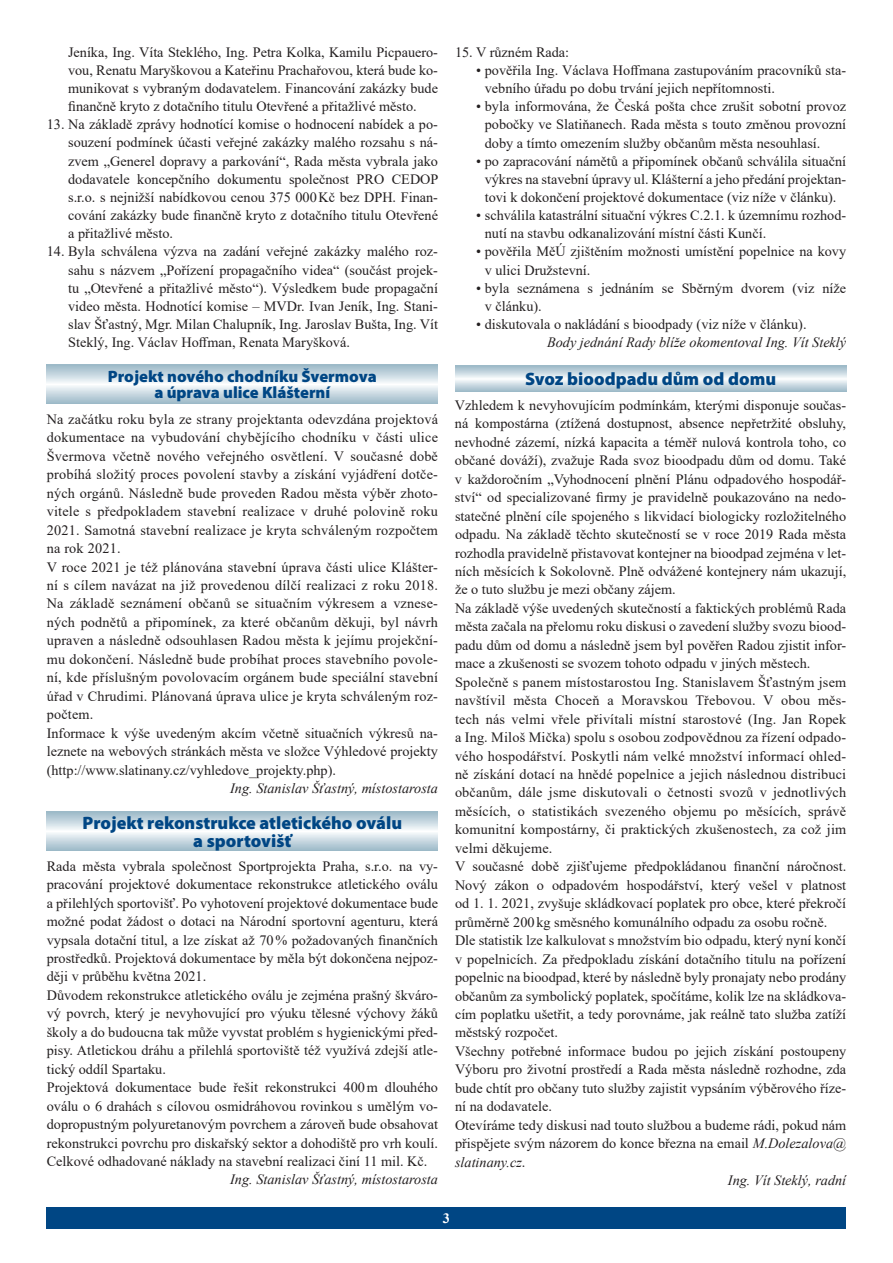
<style>
.page{position:relative;width:893px;height:1263px;background:#fff}
.page>*{position:absolute;margin:0;border:0;box-sizing:border-box;transform-origin:0 0}
.t1{font:900 18px/18px "Myriad Pro";color:#004684;text-align:center}
.t2{font:900 16.5px/16.5px "Myriad Pro";color:#004684;text-align:center}
.t3{font:14.25px/18.5px "Times New Roman";color:#231f20}
.t4{font:italic 14.25px "Times New Roman";color:#231f20}
.t5{font:700 14.25px "Times New Roman";color:#fff}
.s1{font-style:italic}
.s2{font-style:normal}
</style>
<div class="page">
<div style="left:47px;top:1208px;width:799px;height:21px;background:#004684"></div>
<svg style="left:47px;top:812px;width:391px;height:38px"></svg>
<svg style="left:47px;top:365px;width:391px;height:38px"></svg>
<svg style="left:455px;top:366px;width:391px;height:25px"></svg>
<p class="t3" style="left:68px;top:42px;width:371px;text-align:justify">Jeníka, Ing. Víta Steklého, Ing. Petra Kolka, Kamilu Picpauero&shy;vou, Renatu Maryškovou a Kateřinu Prachařovou, která bude ko&shy;munikovat s vybraným dodavatelem. Financování zakázky bude finančně kryto z dotačního titulu Otevřené a přitažlivé město.</p>
<p class="t3" style="left:68px;top:115px;width:372px;text-align:justify;text-indent:-21px">13. Na základě zprávy hodnotící komise o hodnocení nabídek a po&shy;souzení podmínek účasti veřejné zakázky malého rozsahu s ná&shy;zvem „Generel dopravy a parkování“, Rada města vybrala jako dodavatele koncepčního dokumentu společnost PRO CEDOP s.r.o. s nejnižší nabídkovou cenou 375 000Kč bez DPH. Finan&shy;cování zakázky bude finančně kryto z dotačního titulu Otevřené a přitažlivé město.</p>
<p class="t3" style="left:68px;top:242px;width:371px;text-align:justify;text-indent:-21px">14. Byla schválena výzva na zadání veřejné zakázky malého roz&shy;sahu s názvem „Pořízení propagačního videa“ (součást projek&shy;tu „Otevřené a přitažlivé město“). Výsledkem bude propagační video města. Hodnotící komise – MVDr. Ivan Jeník, Ing. Stani&shy;slav Šťastný, Mgr. Milan Chalupník, Ing. Jaroslav Bušta, Ing. Vít Steklý, Ing. Václav Hoffman, Renata Maryšková.</p>
<p class="t3" style="left:455px;top:42px;width:116px">15. V různém Rada:</p>
<p class="t3" style="left:485px;top:61px;width:363px;text-indent:-9px">• pověřila Ing. Václava Hoffmana zastupováním pracovníků sta&shy;vebního úřadu po dobu trvání jejich nepřítomnosti.</p>
<p class="t3" style="left:485px;top:97px;width:363px;text-align:justify;text-indent:-9px">• byla informována, že Česká pošta chce zrušit sobotní provoz pobočky ve Slatiňanech. Rada města s touto změnou provozní doby a tímto omezením služby občanům města nesouhlasí.</p>
<p class="t3" style="left:476px;top:151px;width:371px;text-align:center">• po zapracování námětů a připomínek občanů schválila situační výkres na stavební úpravy ul. Klášterní a jeho předání projektan&shy;tovi k dokončení projektové dokumentace (viz níže v článku).</p>
<p class="t3" style="left:485px;top:206px;width:363px;text-indent:-9px">• schválila katastrální situační výkres C.2.1. k územnímu rozhod&shy;nutí na stavbu odkanalizování místní části Kunčí.</p>
<p class="t3" style="left:485px;top:242px;width:363px;text-indent:-9px">• pověřila MěÚ zjištěním možnosti umístění popelnice na kovy v ulici Družstevní.</p>
<p class="t3" style="left:485px;top:278px;width:363px;text-indent:-9px">• byla seznámena s jednáním se Sběrným dvorem (viz níže v článku).</p>
<p class="t3" style="left:476px;top:315px;width:332px">• diskutovala o nakládání s bioodpady (viz níže v článku).</p>
<p class="t4" style="left:547px;top:333px;width:301px">Body jednání Rady blíže okomentoval Ing. Vít Steklý</p>
<p class="t2" style="left:108px;top:367px;width:270px">Projekt nového chodníku Švermova a úprava ulice Klášterní</p>
<p class="t1" style="left:525px;top:369px;width:253px">Svoz bioodpadu dům od domu</p>
<p class="t3" style="left:455px;top:395px;width:393px">Vzhledem k nevyhovujícím podmínkám, kterými disponuje součas-</p>
<p class="t3" style="left:455px;top:414px;width:393px">ná kompostárna (ztížená dostupnost, absence nepřetržité obsluhy,</p>
<p class="t3" style="left:455px;top:432px;width:393px">nevhodné zázemí, nízká kapacita a téměř nulová kontrola toho, co</p>
<p class="t3" style="left:455px;top:451px;width:393px">občané dováží), zvažuje Rada svoz bioodpadu dům od domu. Také</p>
<p class="t3" style="left:455px;top:469px;width:393px">v každoročním „Vyhodnocení plnění Plánu odpadového hospodář-</p>
<p class="t3" style="left:455px;top:488px;width:393px">ství“ od specializované firmy je pravidelně poukazováno na nedo-</p>
<p class="t3" style="left:455px;top:506px;width:393px">statečné plnění cíle spojeného s likvidací biologicky rozložitelného</p>
<p class="t3" style="left:455px;top:525px;width:393px">odpadu. Na základě těchto skutečností se v roce 2019 Rada města</p>
<p class="t3" style="left:455px;top:543px;width:393px">rozhodla pravidelně přistavovat kontejner na bioodpad zejména v let-</p>
<p class="t3" style="left:455px;top:561px;width:393px">ních měsících k Sokolovně. Plně odvážené kontejnery nám ukazují,</p>
<p class="t3" style="left:455px;top:580px;width:222px">že o tuto službu je mezi občany zájem.</p>
<p class="t3" style="left:455px;top:598px;width:393px">Na základě výše uvedených skutečností a faktických problémů Rada</p>
<p class="t3" style="left:455px;top:617px;width:393px">města začala na přelomu roku diskusi o zavedení služby svozu biood-</p>
<p class="t3" style="left:455px;top:635px;width:393px">padu dům od domu a následně jsem byl pověřen Radou zjistit infor-</p>
<p class="t3" style="left:455px;top:654px;width:357px">mace a zkušenosti se svozem tohoto odpadu v jiných městech.</p>
<p class="t3" style="left:455px;top:672px;width:393px">Společně s panem místostarostou Ing. Stanislavem Šťastným jsem</p>
<p class="t3" style="left:455px;top:691px;width:393px">navštívil města Choceň a Moravskou Třebovou. V obou měs-</p>
<p class="t3" style="left:455px;top:709px;width:393px">tech nás velmi vřele přivítali místní starostové (Ing. Jan Ropek</p>
<p class="t3" style="left:455px;top:728px;width:393px">a Ing. Miloš Mička) spolu s osobou zodpovědnou za řízení odpado-</p>
<p class="t3" style="left:455px;top:746px;width:393px">vého hospodářství. Poskytli nám velké množství informací ohled-</p>
<p class="t3" style="left:455px;top:764px;width:393px">ně získání dotací na hnědé popelnice a jejich následnou distribuci</p>
<p class="t3" style="left:455px;top:783px;width:393px">občanům, dále jsme diskutovali o četnosti svozů v jednotlivých</p>
<p class="t3" style="left:455px;top:801px;width:393px">měsících, o statistikách svezeného objemu po měsících, správě</p>
<p class="t3" style="left:455px;top:820px;width:393px">komunitní kompostárny, či praktických zkušenostech, za což jim</p>
<p class="t3" style="left:455px;top:838px;width:99px">velmi děkujeme.</p>
<p class="t3" style="left:455px;top:857px;width:393px">V současné době zjišťujeme předpokládanou finanční náročnost.</p>
<p class="t3" style="left:455px;top:875px;width:393px">Nový zákon o odpadovém hospodářství, který vešel v platnost</p>
<p class="t3" style="left:455px;top:894px;width:393px">od 1. 1. 2021, zvyšuje skládkovací poplatek pro obce, které překročí</p>
<p class="t3" style="left:455px;top:912px;width:374px">průměrně 200kg směsného komunálního odpadu za osobu ročně.</p>
<p class="t3" style="left:455px;top:931px;width:393px">Dle statistik lze kalkulovat s množstvím bio odpadu, který nyní končí</p>
<p class="t3" style="left:455px;top:949px;width:393px">v popelnicích. Za předpokladu získání dotačního titulu na pořízení</p>
<p class="t3" style="left:455px;top:967px;width:393px">popelnic na bioodpad, které by následně byly pronajaty nebo prodány</p>
<p class="t3" style="left:455px;top:986px;width:393px">občanům za symbolický poplatek, spočítáme, kolik lze na skládkova-</p>
<p class="t3" style="left:455px;top:1004px;width:393px">cím poplatku ušetřit, a tedy porovnáme, jak reálně tato služba zatíží</p>
<p class="t3" style="left:455px;top:1023px;width:104px">městský rozpočet.</p>
<p class="t3" style="left:455px;top:1041px;width:393px">Všechny potřebné informace budou po jejich získání postoupeny</p>
<p class="t3" style="left:455px;top:1060px;width:393px">Výboru pro životní prostředí a Rada města následně rozhodne, zda</p>
<p class="t3" style="left:455px;top:1078px;width:393px">bude chtít pro občany tuto služby zajistit vypsáním výběrového říze-</p>
<p class="t3" style="left:455px;top:1097px;width:98px">ní na dodavatele.</p>
<p class="t3" style="left:455px;top:1115px;width:393px">Otevíráme tedy diskusi nad touto službou a budeme rádi, pokud nám</p>
<p class="t3" style="left:455px;top:1134px;width:393px">přispějete svým názorem do konce března na email <span class="s1">M.Dolezalova@</span></p>
<p class="t4" style="left:455px;top:1152px;width:72px">slatinany.cz<span class="s2">.</span></p>
<p class="t4" style="left:728px;top:1170px;width:120px">Ing. Vít Steklý, radní</p>
<p class="t3" style="left:47px;top:409px;width:393px">Na začátku roku byla ze strany projektanta odevzdána projektová dokumentace na vybudování chybějícího chodníku v části ulice Švermova včetně nového veřejného osvětlení. V současné době probíhá složitý proces povolení stavby a získání vyjádření dotče&shy;ných orgánů. Následně bude proveden Radou města výběr zhoto&shy;vitele s předpokladem stavební realizace v druhé polovině roku 2021. Samotná stavební realizace je kryta schváleným rozpočtem na rok 2021.<br>V roce 2021 je též plánována stavební úprava části ulice Klášter&shy;ní s cílem navázat na již provedenou dílčí realizaci z roku 2018.<br>Na základě seznámení občanů se situačním výkresem a vznese&shy;ných podnětů a připomínek, za které občanům děkuji, byl návrh upraven a následně odsouhlasen Radou města k jejímu projekční&shy;mu dokončení. Následně bude probíhat proces stavebního povole&shy;ní, kde příslušným povolovacím orgánem bude speciální stavební úřad v Chrudimi. Plánovaná úprava ulice je kryta schváleným roz&shy;počtem.<br>Informace k výše uvedeným akcím včetně situačních výkresů na&shy;leznete na webových stránkách města ve složce Výhledové projekty (http://www.slatinany.cz/vyhledove_projekty.php).</p>
<p class="t4" style="left:230px;top:778px;width:209px">Ing. Stanislav Šťastný, místostarosta</p>
<p class="t1" style="left:83px;top:813px;width:321px">Projekt rekonstrukce atletického oválu a sportovišť</p>
<p class="t3" style="left:47px;top:856px;width:393px">Rada města vybrala společnost Sportprojekta Praha, s.r.o. na vy&shy;pracování projektové dokumentace rekonstrukce atletického oválu a přilehlých sportovišť. Po vyhotovení projektové dokumentace bude možné podat žádost o dotaci na Národní sportovní agenturu, která vypsala dotační titul, a lze získat až 70% požadovaných finančních prostředků. Projektová dokumentace by měla být dokončena nejpoz&shy;ději v průběhu května 2021.<br>Důvodem rekonstrukce atletického oválu je zejména prašný škváro&shy;vý povrch, který je nevyhovující pro výuku tělesné výchovy žáků školy a do budoucna tak může vyvstat problém s hygienickými před&shy;pisy. Atletickou dráhu a přilehlá sportoviště též využívá zdejší atle&shy;tický oddíl Spartaku.<br>Projektová dokumentace bude řešit rekonstrukci 400m dlouhého oválu o 6 drahách s cílovou osmidráhovou rovinkou s umělým vo&shy;dopropustným polyuretanovým povrchem a zároveň bude obsahovat rekonstrukci povrchu pro diskařský sektor a dohodiště pro vrh koulí.<br>Celkové odhadované náklady na stavební realizaci činí 11 mil. Kč.</p>
<p class="t4" style="left:230px;top:1170px;width:209px">Ing. Stanislav Šťastný, místostarosta</p>
<p class="t5" style="left:443px;top:1208px;width:9px">3</p>
</div>
